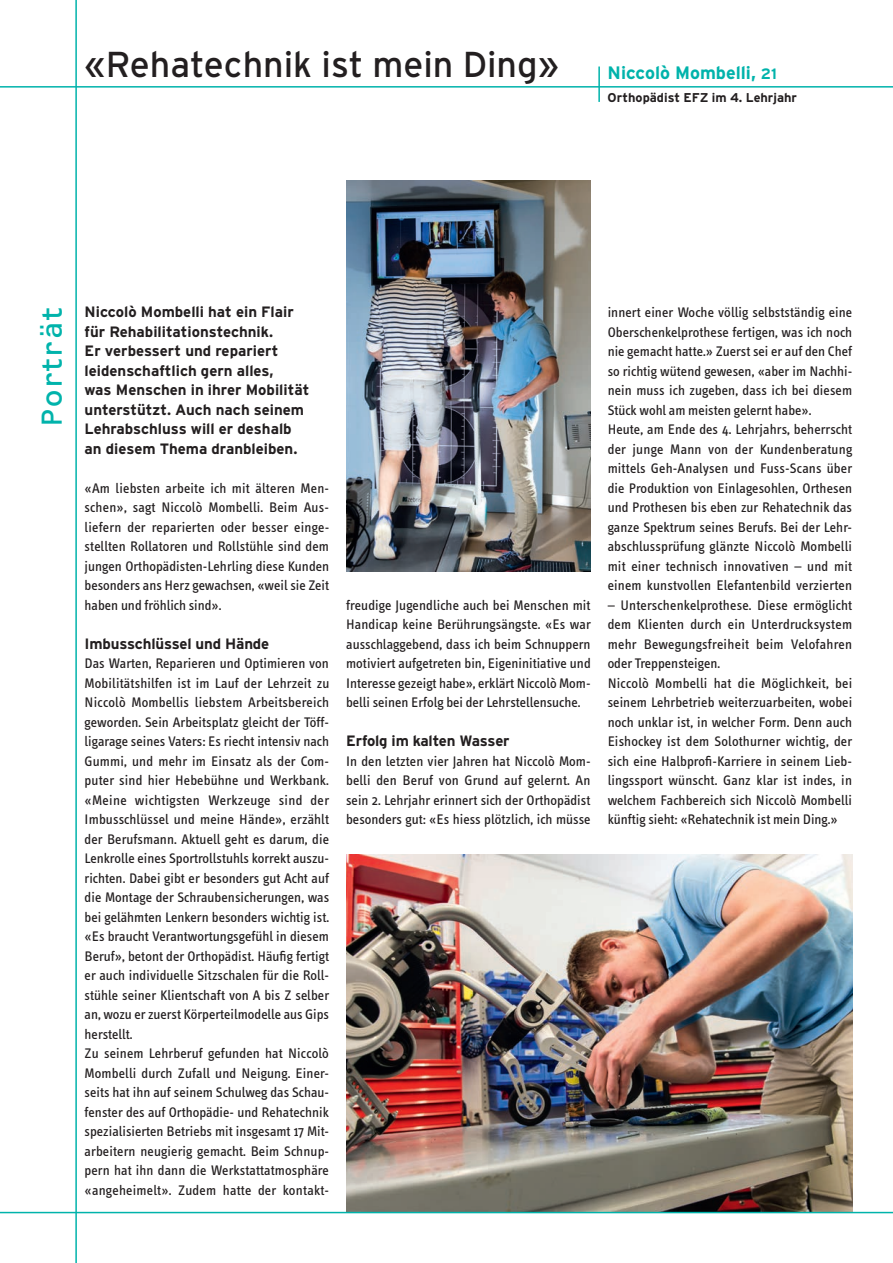
<style>
.page{position:relative;width:893px;height:1263px;background:#fff}
.page>*{position:absolute;margin:0;border:0;box-sizing:border-box;transform-origin:0 0}
.t1{font:36px "Interstate";color:#231f20}
.t2{font:30px "OCRF";color:#00b3ab}
.t3{font:700 18px "Interstate";color:#00b3ab}
.t4{font:700 15px/19.5px "Interstate";color:#231f20}
.t5{font:14.25px/19.5px "Info Text";letter-spacing:.005em;color:#231f20;text-align:justify}
.t6{font:700 12.75px "Interstate";color:#231f20}
.s1{font-size:15px}
</style>
<div class="page">
<img style="left:346px;top:855px;width:506px;height:357px">
<hr style="left:0;top:86px;width:893px;height:2px;background:#00b3ab">
<hr style="left:75px;top:0;width:2px;height:1263px;background:#00b3ab">
<hr style="left:0;top:1212px;width:893px;height:1px;background:#00b3ab">
<hr style="left:598px;top:67px;width:2px;height:35px;background:#00b3ab">
<img style="left:347px;top:181px;width:244px;height:391px">
<h1 class="t1" style="left:85px;top:44px;width:476px">«Rehatechnik ist mein Ding»</h1>
<p class="t3" style="left:608px;top:63px;width:171px">Niccolò Mombelli, <span class="s1">21</span></p>
<p class="t6" style="left:608px;top:90px;width:191px">Orthopädist EFZ im 4. Lehrjahr</p>
<h2 class="t2" style="left:33px;top:427px;width:121px;rotate:-90deg">Porträt</h2>
<p class="t4" style="left:85px;top:302px;width:226px">Niccolò Mombelli hat ein Flair für Rehabilitationstechnik.<br>Er verbessert und repariert leidenschaftlich gern alles,<br>was Menschen in ihrer Mobilität unterstützt. Auch nach seinem<br>Lehrabschluss will er deshalb an diesem Thema dranbleiben.</p>
<p class="t5" style="left:85px;top:478px;width:246px">«Am liebsten arbeite ich mit älteren Men&shy;schen», sagt Niccolò Mombelli. Beim Aus&shy;liefern der reparierten oder besser einge&shy;stellten Rollatoren und Rollstühle sind dem jungen Orthopädisten-Lehrling diese Kunden besonders ans Herz gewachsen, «weil sie Zeit haben und fröhlich sind».</p>
<p class="t4" style="left:85px;top:634px;width:186px">Imbusschlüssel und Hände</p>
<p class="t5" style="left:85px;top:654px;width:246px;text-align:left">Das Warten, Reparieren und Optimieren von Mobilitätshilfen ist im Lauf der Lehrzeit zu Niccolò Mombellis liebstem Arbeitsbereich geworden. Sein Arbeitsplatz gleicht der Töff&shy;ligarage seines Vaters: Es riecht intensiv nach Gummi, und mehr im Einsatz als der Com&shy;puter sind hier Hebebühne und Werkbank. «Meine wichtigsten Werkzeuge sind der Imbusschlüssel und meine Hände», erzählt der Berufsmann. Aktuell geht es darum, die Lenkrolle eines Sportrollstuhls korrekt auszu&shy;richten. Dabei gibt er besonders gut Acht auf die Montage der Schraubensicherungen, was bei gelähmten Lenkern besonders wichtig ist. «Es braucht Verantwortungsgefühl in diesem Beruf», betont der Orthopädist. Häufig fertigt er auch individuelle Sitzschalen für die Roll&shy;stühle seiner Klientschaft von A bis Z selber an, wozu er zuerst Körperteilmodelle aus Gips herstellt.<br>Zu seinem Lehrberuf gefunden hat Niccolò Mombelli durch Zufall und Neigung. Einer&shy;seits hat ihn auf seinem Schulweg das Schau&shy;fenster des auf Orthopädie- und Rehatechnik spezialisierten Betriebs mit insgesamt 17 Mit&shy;arbeitern neugierig gemacht. Beim Schnup&shy;pern hat ihn dann die Werkstattatmosphäre «angeheimelt». Zudem hatte der kontakt-</p>
<p class="t5" style="left:346px;top:595px;width:246px">freudige Jugendliche auch bei Menschen mit Handicap keine Berührungsängste. «Es war ausschlaggebend, dass ich beim Schnuppern motiviert aufgetreten bin, Eigeninitiative und Interesse gezeigt habe», erklärt Niccolò Mom&shy;belli seinen Erfolg bei der Lehrstellensuche.</p>
<p class="t4" style="left:346px;top:731px;width:165px">Erfolg im kalten Wasser</p>
<p class="t5" style="left:346px;top:751px;width:246px">In den letzten vier Jahren hat Niccolò Mom&shy;belli den Beruf von Grund auf gelernt. An sein 2. Lehrjahr erinnert sich der Orthopädist besonders gut: «Es hiess plötzlich, ich müsse</p>
<p class="t5" style="left:608px;top:303px;width:246px;text-align:left">innert einer Woche völlig selbstständig eine Oberschenkelprothese fertigen, was ich noch nie gemacht hatte.» Zuerst sei er auf den Chef so richtig wütend gewesen, «aber im Nachhi&shy;nein muss ich zugeben, dass ich bei diesem Stück wohl am meisten gelernt habe».<br>Heute, am Ende des 4. Lehrjahrs, beherrscht der junge Mann von der Kundenberatung mittels Geh-Analysen und Fuss-Scans über die Produktion von Einlagesohlen, Orthesen und Prothesen bis eben zur Rehatechnik das ganze Spektrum seines Berufs. Bei der Lehr&shy;abschlussprüfung glänzte Niccolò Mombelli mit einer technisch innovativen – und mit einem kunstvollen Elefantenbild verzierten</p>
<p class="t5" style="left:608px;top:595px;width:246px;text-align:left">– Unterschenkelprothese. Diese ermöglicht dem Klienten durch ein Unterdrucksystem mehr Bewegungsfreiheit beim Velofahren oder Treppensteigen.<br>Niccolò Mombelli hat die Möglichkeit, bei seinem Lehrbetrieb weiterzuarbeiten, wobei noch unklar ist, in welcher Form. Denn auch Eishockey ist dem Solothurner wichtig, der sich eine Halbprofi-Karriere in seinem Lieb&shy;lingssport wünscht. Ganz klar ist indes, in welchem Fachbereich sich Niccolò Mombelli künftig sieht: «Rehatechnik ist mein Ding.»</p>
</div>
